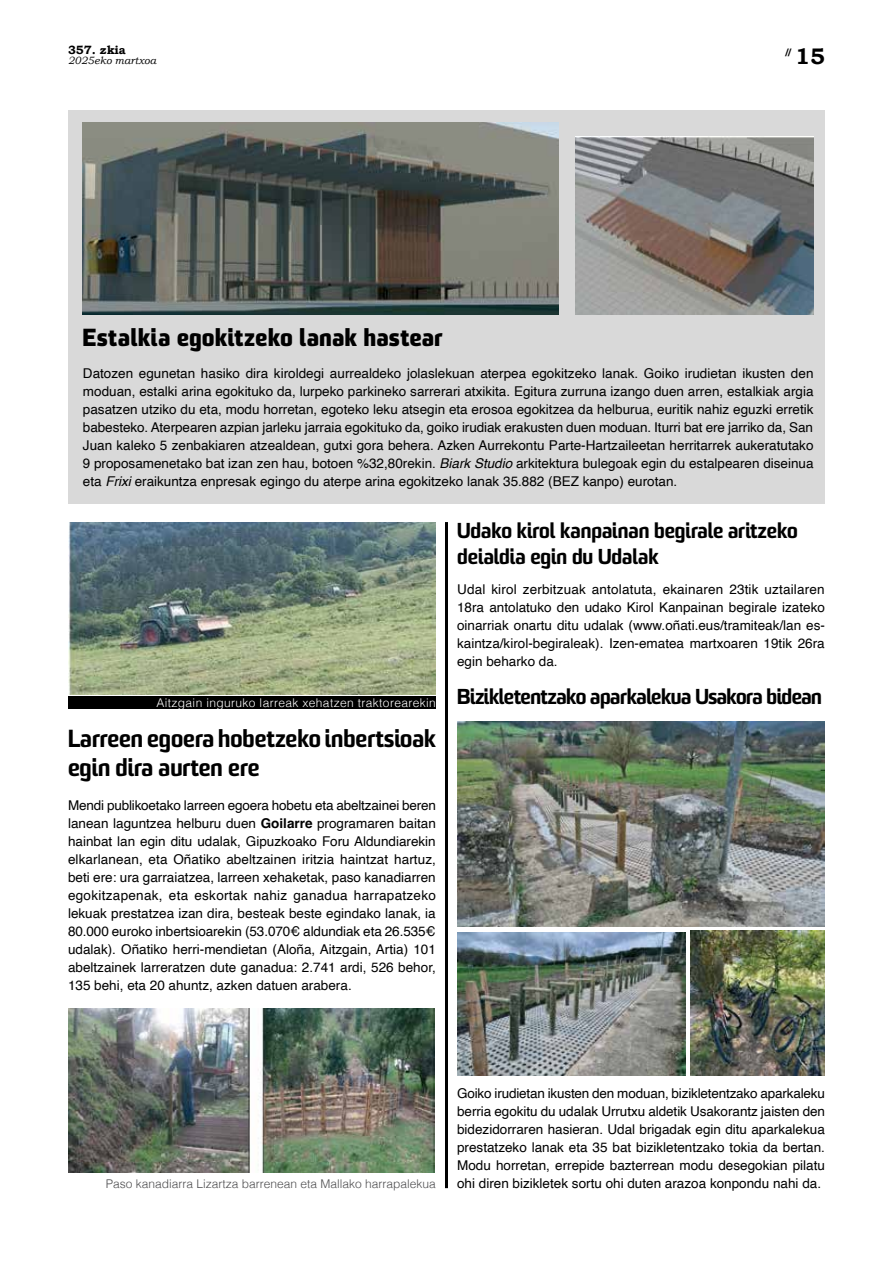
<style>
.page{position:relative;width:893px;height:1263px;background:#fff}
.page>*{position:absolute;margin:0;border:0;box-sizing:border-box;transform-origin:0 0}
.t1{font:900 24px/28.8px "Sommet";color:#000}
.t2{font:800 24px "Sommet";letter-spacing:.03em;color:#000}
.t3{font:700 22.5px "Bookman Old Style";color:#000}
.t4{font:900 21px/25.2px "Sommet";letter-spacing:-.015em;color:#000}
.t5{font:13.5px/18px "Helvetica";color:#000;text-align:justify}
.t6{font:300 12px "Helvetica";color:#4d4d4f}
.t7{font:300 12px "Helvetica";letter-spacing:.03em;color:#fff}
.t8{font:700 12px "Bookman Old Style";color:#000}
.t9{font:italic 10.5px "Bookman Old Style";color:#000}
.t10{font:700 9px "Bookman Old Style";color:#000}
.s1{font-style:italic}
.s2{font-weight:700}
</style>
<div class="page">
<div style="left:68px;top:111px;width:757px;height:393px;background:#d9d9d9"></div>
<img style="left:83px;top:123px;width:475px;height:192px">
<img style="left:576px;top:137px;width:238px;height:178px">
<img style="left:68px;top:522px;width:368px;height:173px">
<img style="left:68px;top:1008px;width:182px;height:164px">
<img style="left:257px;top:1008px;width:178px;height:164px">
<div style="left:68px;top:696px;width:368px;height:13px;background:#000"></div>
<hr style="left:445px;top:522px;width:3px;height:666px;background:#000">
<img style="left:458px;top:721px;width:366px;height:205px">
<img style="left:458px;top:932px;width:227px;height:143px">
<img style="left:690px;top:931px;width:135px;height:144px">
<p class="t8" style="left:68px;top:41px;width:59px">357. zkia</p>
<p class="t9" style="left:68px;top:53px;width:90px">2025eko martxoa</p>
<p class="t10" style="left:784px;top:45px;width:10px">//</p>
<h2 class="t3" style="left:795px;top:40px;width:31px">15</h2>
<h1 class="t2" style="left:83px;top:322px;width:361px">Estalkia egokitzeko lanak hastear</h1>
<p class="t5" style="left:83px;top:365px;width:732px">Datozen egunetan hasiko dira kiroldegi aurrealdeko jolaslekuan aterpea egokitzeko lanak. Goiko irudietan ikusten den moduan, estalki arina egokituko da, lurpeko parkineko sarrerari atxikita. Egitura zurruna izango duen arren, estalkiak argia pasatzen utziko du eta, modu horretan, egoteko leku atsegin eta erosoa egokitzea da helburua, euritik nahiz eguzki erretik babesteko. Aterpearen azpian jarleku jarraia egokituko da, goiko irudiak erakusten duen moduan. Iturri bat ere jarriko da, San Juan kaleko 5 zenbakiaren atzealdean, gutxi gora behera. Azken Aurrekontu Parte-Hartzaileetan herritarrek aukeratutako 9 proposamenetako bat izan zen hau, botoen %32,80rekin. <span class="s1">Biark Studio</span> arkitektura bulegoak egin du estalpearen diseinua eta <span class="s1">Frixi</span> eraikuntza enpresak egingo du aterpe arina egokitzeko lanak 35.882 (BEZ kanpo) eurotan.</p>
<h3 class="t4" style="left:457px;top:520px;width:342px">Udako kirol kanpainan begirale aritzeko deialdia egin du Udalak</h3>
<p class="t7" style="left:156px;top:692px;width:281px">Aitzgain inguruko larreak xehatzen traktorearekin</p>
<h1 class="t1" style="left:68px;top:726px;width:369px">Larreen egoera hobetzeko inbertsioak egin dira aurten ere</h1>
<p class="t5" style="left:68px;top:797px;width:370px">Mendi publikoetako larreen egoera hobetu eta abeltzainei beren lanean laguntzea helburu duen <span class="s2">Goilarre</span> programaren baitan hainbat lan egin ditu udalak, Gipuzkoako Foru Aldundiarekin elkarlanean, eta Oñatiko abeltzainen iritzia haintzat hartuz, beti ere: ura garraiatzea, larreen xehaketak, paso kanadiarren egokitzapenak, eta eskortak nahiz ganadua harrapatzeko lekuak prestatzea izan dira, besteak beste egindako lanak, ia 80.000 euroko inbertsioarekin (53.070€ aldundiak eta 26.535€ udalak). Oñatiko herri-mendietan (Aloña, Aitzgain, Artia) 101 abeltzainek larreratzen dute ganadua: 2.741 ardi, 526 behor, 135 behi, eta 20 ahuntz, azken datuen arabera.</p>
<p class="t5" style="left:457px;top:581px;width:369px">Udal kirol zerbitzuak antolatuta, ekainaren 23tik uztailaren 18ra antolatuko den udako Kirol Kanpainan begirale izateko oinarriak onartu ditu udalak (www.oñati.eus/tramiteak/lan es&shy;kaintza/kirol-begiraleak). Izen-ematea martxoaren 19tik 26ra egin beharko da.</p>
<h3 class="t4" style="left:457px;top:686px;width:366px">Bizikletentzako aparkalekua Usakora bidean</h3>
<p class="t6" style="left:106px;top:1174px;width:332px">Paso kanadiarra Lizartza barrenean eta Mallako harrapalekua</p>
<p class="t5" style="left:457px;top:1085px;width:369px">Goiko irudietan ikusten den moduan, bizikletentzako aparkaleku berria egokitu du udalak Urrutxu aldetik Usakorantz jaisten den bidezidorraren hasieran. Udal brigadak egin ditu aparkalekua prestatzeko lanak eta 35 bat bizikletentzako tokia da bertan.<br>Modu horretan, errepide bazterrean modu desegokian pilatu ohi diren bizikletek sortu ohi duten arazoa konpondu nahi da.</p>
</div>
